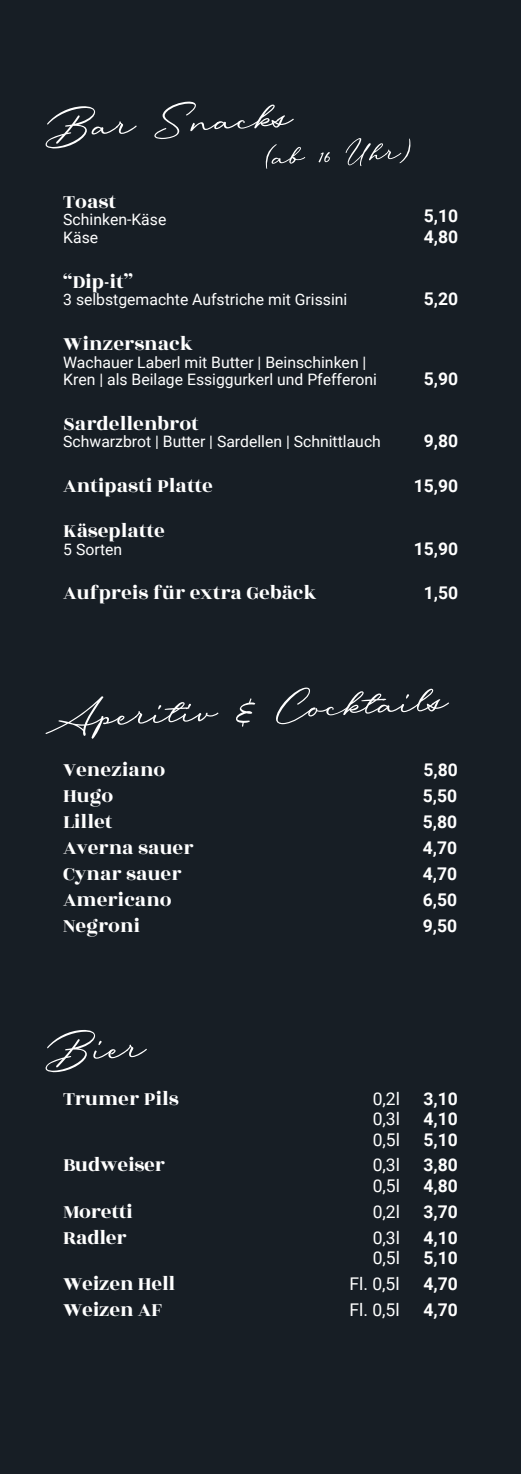
<style>
.page{position:relative;width:521px;height:1474px;background:#fff}
.page>*{position:absolute;margin:0;border:0;box-sizing:border-box;transform-origin:0 0}
.t1{font:73.5px "Messy Nessy Script 1";color:#fff}
.t2{font:56px "Messy Nessy Script 1";color:#fff}
.t3{font:21px/25.9px "Rozha One";color:#fff}
.t4{font:700 17.5px/20.3px "Roboto";color:#fff}
.t5{font:17.5px/20.3px "Roboto";color:#fff}
.t6{font:15.75px/17.5px "Roboto";color:#fff}
</style>
<div class="page">
<div style="left:0;top:0;width:521px;height:1473px;background:#171e25"></div>
<h1 class="t1" style="left:43px;top:80px;width:248px;rotate:-2deg">Bar Snacks</h1>
<h2 class="t2" style="left:264px;top:122px;width:147px;rotate:-2deg">(ab 16 Uhr)</h2>
<p class="t3" style="left:63px;top:189px;width:54px">Toast</p>
<p class="t6" style="left:63px;top:210px;width:105px">Schinken-Käse<br>Käse</p>
<p class="t4" style="left:424px;top:204px;width:36px;line-height:21px">5,10<br>4,80</p>
<p class="t3" style="left:63px;top:269px;width:71px">“Dip-it”</p>
<p class="t6" style="left:63px;top:290px;width:286px">3 selbstgemachte Aufstriche mit Grissini</p>
<p class="t4" style="left:424px;top:288px;width:36px">5,20</p>
<p class="t3" style="left:63px;top:331px;width:131px">Winzersnack</p>
<p class="t6" style="left:63px;top:353px;width:315px">Wachauer Laberl mit Butter | Beinschinken |<br>Kren | als Beilage Essiggurkerl und Pfefferoni</p>
<p class="t4" style="left:424px;top:368px;width:36px">5,90</p>
<p class="t3" style="left:63px;top:411px;width:137px">Sardellenbrot</p>
<p class="t6" style="left:63px;top:432px;width:319px">Schwarzbrot | Butter | Sardellen | Schnittlauch</p>
<p class="t4" style="left:424px;top:430px;width:36px">9,80</p>
<p class="t3" style="left:63px;top:473px;width:151px">Antipasti Platte</p>
<p class="t4" style="left:414px;top:475px;width:46px">15,90</p>
<p class="t3" style="left:63px;top:518px;width:103px">Käseplatte</p>
<p class="t6" style="left:63px;top:539px;width:60px">5 Sorten</p>
<p class="t4" style="left:414px;top:537px;width:46px">15,90</p>
<p class="t3" style="left:63px;top:580px;width:255px">Aufpreis für extra Gebäck</p>
<p class="t4" style="left:424px;top:582px;width:36px">1,50</p>
<h1 class="t1" style="left:43px;top:670px;width:403px;rotate:-2deg">Aperitiv &amp; Cocktails</h1>
<p class="t3" style="left:63px;top:757px;width:104px">Veneziano</p>
<p class="t4" style="left:423px;top:759px;width:36px">5,80</p>
<p class="t3" style="left:63px;top:783px;width:52px">Hugo</p>
<p class="t4" style="left:423px;top:785px;width:36px">5,50</p>
<p class="t3" style="left:63px;top:834px;width:132px">Averna sauer</p>
<p class="t4" style="left:423px;top:836px;width:36px">4,70</p>
<p class="t3" style="left:63px;top:860px;width:120px">Cynar sauer</p>
<p class="t4" style="left:423px;top:862px;width:36px">4,70</p>
<p class="t3" style="left:63px;top:886px;width:110px">Americano</p>
<p class="t4" style="left:423px;top:888px;width:36px">6,50</p>
<p class="t3" style="left:63px;top:912px;width:79px">Negroni</p>
<p class="t4" style="left:423px;top:914px;width:36px">9,50</p>
<p class="t3" style="left:63px;top:809px;width:51px">Lillet</p>
<p class="t4" style="left:423px;top:810px;width:36px">5,80</p>
<h1 class="t1" style="left:43px;top:1004px;width:101px;rotate:-2deg">Bier</h1>
<p class="t3" style="left:63px;top:1086px;width:117px">Trumer Pils</p>
<p class="t5" style="left:373px;top:1088px;width:29px">0,2l</p>
<p class="t4" style="left:423px;top:1088px;width:36px">3,10</p>
<p class="t5" style="left:373px;top:1108px;width:29px">0,3l<br>0,5l</p>
<p class="t4" style="left:423px;top:1108px;width:36px">4,10<br>5,10</p>
<p class="t3" style="left:63px;top:1152px;width:103px">Budweiser</p>
<p class="t4" style="left:423px;top:1154px;width:36px">3,80<br>4,80</p>
<p class="t5" style="left:373px;top:1154px;width:29px">0,3l<br>0,5l</p>
<p class="t3" style="left:63px;top:1198px;width:71px">Moretti</p>
<p class="t5" style="left:373px;top:1200px;width:29px">0,2l</p>
<p class="t4" style="left:423px;top:1200px;width:36px">3,70</p>
<p class="t3" style="left:63px;top:1224px;width:65px">Radler</p>
<p class="t4" style="left:423px;top:1226px;width:36px">4,10<br>5,10</p>
<p class="t5" style="left:373px;top:1226px;width:29px">0,3l<br>0,5l</p>
<p class="t3" style="left:63px;top:1270px;width:114px">Weizen Hell<br>Weizen AF</p>
<p class="t5" style="left:349px;top:1272px;width:52px">Fl. 0,5l</p>
<p class="t4" style="left:423px;top:1272px;width:36px">4,70</p>
<p class="t5" style="left:349px;top:1298px;width:52px">Fl. 0,5l</p>
<p class="t4" style="left:423px;top:1298px;width:36px">4,70</p>
</div>
